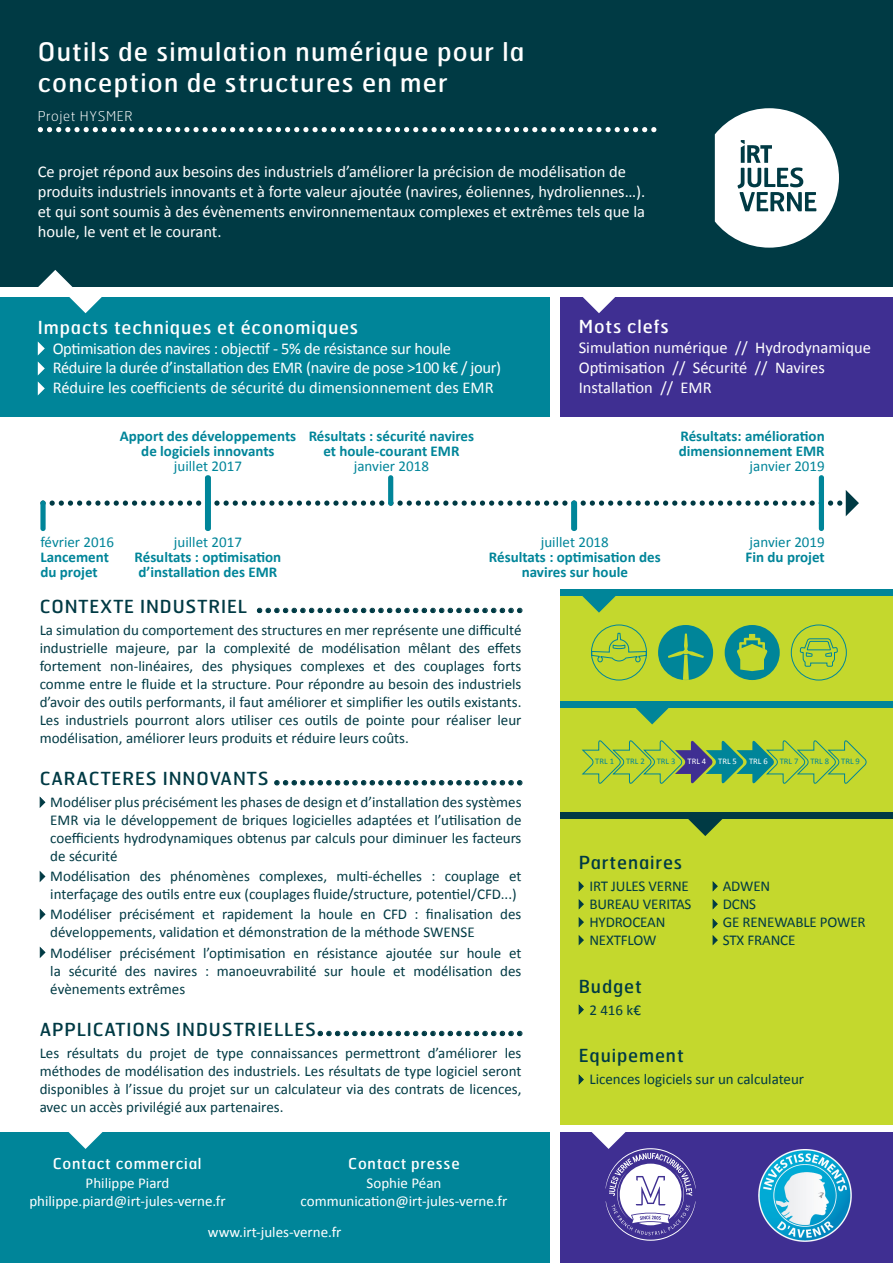
<style>
.page{position:relative;width:893px;height:1263px;background:#fff}
.page>*{position:absolute;margin:0;border:0;box-sizing:border-box;transform-origin:0 0}
.t1{font:700 31.5px "Comfortaa";color:#003a44}
.t2{font:25.5px/30.6px "Hermes FB";letter-spacing:.05em;color:#fff}
.t3{font:18px "Hermes FB";letter-spacing:.05em;color:#003a44}
.t4{font:18px "Hermes FB";letter-spacing:.05em;color:#fff}
.t5{font:16.5px/19.8px "Calibri";color:#fff}
.t6{font:16.5px "Calibri";letter-spacing:-.02em;color:#fff}
.t7{font:15px/18px "Calibri";color:#003a44;text-align:justify}
.t8{font:700 15px/15px "Calibri";color:#008599;text-align:center}
.t9{font:15px "Calibri";color:#fff}
.t10{font:15px "Calibri";color:#008599}
.t11{font:15px "Hermes FB";letter-spacing:.05em;color:#fff}
.t12{font:100 13.5px "Hermes FB";letter-spacing:.05em;color:#fff}
.t13{font:8.55px "Calibri";color:#008599}
.t14{font:8.55px "Calibri";color:#fff}
.s1{font-family:"Hermes FB";font-weight:400;font-size:18px}
.s2{font-family:"Comfortaa";font-weight:700;font-size:31.5px}
</style>
<div class="page">
<div style="left:0;top:1132px;width:549px;height:131px;background:#008599"></div>
<div style="left:560px;top:595px;width:333px;height:530px;background:#c4d82d"></div>
<svg style="left:257px;top:607px;width:266px;height:6px"></svg>
<svg style="left:274px;top:780px;width:249px;height:6px"></svg>
<svg style="left:317px;top:1030px;width:206px;height:6px"></svg>
<div style="left:0;top:0;width:893px;height:286px;background:#003a44"></div>
<svg style="left:715px;top:108px;width:124px;height:140px"></svg>
<svg style="left:38px;top:127px;width:618px;height:5px"></svg>
<svg style="left:581px;top:740px;width:286px;height:44px"></svg>
<svg style="left:38px;top:270px;width:35px;height:17px"></svg>
<div style="left:560px;top:589px;width:333px;height:6px;background:#008599"></div>
<div style="left:560px;top:701px;width:333px;height:6px;background:#008599"></div>
<svg style="left:635px;top:707px;width:35px;height:17px"></svg>
<div style="left:561px;top:812px;width:332px;height:7px;background:#003a44"></div>
<svg style="left:688px;top:819px;width:35px;height:17px"></svg>
<div style="left:560px;top:297px;width:333px;height:120px;background:#3f2f92"></div>
<svg style="left:583px;top:297px;width:32px;height:16px"></svg>
<div style="left:0;top:297px;width:549px;height:120px;background:#008599"></div>
<svg style="left:69px;top:297px;width:33px;height:16px"></svg>
<svg style="left:38px;top:341px;width:7px;height:14px"></svg>
<svg style="left:38px;top:361px;width:7px;height:14px"></svg>
<svg style="left:38px;top:381px;width:7px;height:14px"></svg>
<div style="left:560px;top:1132px;width:333px;height:131px;background:#3f2f92"></div>
<svg style="left:578px;top:881px;width:6px;height:11px"></svg>
<svg style="left:578px;top:899px;width:6px;height:11px"></svg>
<svg style="left:578px;top:917px;width:6px;height:11px"></svg>
<svg style="left:712px;top:881px;width:6px;height:11px"></svg>
<svg style="left:578px;top:1004px;width:6px;height:11px"></svg>
<img style="left:759px;top:1149px;width:92px;height:92px">
<svg style="left:591px;top:1132px;width:105px;height:109px"></svg>
<svg style="left:68px;top:1132px;width:35px;height:17px"></svg>
<svg style="left:40px;top:475px;width:819px;height:56px"></svg>
<svg style="left:578px;top:935px;width:6px;height:11px"></svg>
<svg style="left:712px;top:899px;width:6px;height:11px"></svg>
<svg style="left:581px;top:595px;width:66px;height:86px"></svg>
<svg style="left:658px;top:625px;width:55px;height:55px"></svg>
<svg style="left:725px;top:625px;width:55px;height:55px"></svg>
<svg style="left:790px;top:624px;width:57px;height:57px"></svg>
<svg style="left:578px;top:1074px;width:6px;height:11px"></svg>
<svg style="left:712px;top:918px;width:6px;height:28px"></svg>
<svg style="left:39px;top:796px;width:7px;height:12px"></svg>
<svg style="left:39px;top:870px;width:7px;height:12px"></svg>
<svg style="left:39px;top:908px;width:7px;height:12px"></svg>
<svg style="left:39px;top:946px;width:7px;height:12px"></svg>
<p class="t2" style="left:38px;top:36px;width:488px">Outils de simulation numérique pour la conception de structures en mer</p>
<p class="t12" style="left:38px;top:108px;width:97px">Projet HYSMER</p>
<p class="t5" style="left:38px;top:162px;width:609px">Ce projet répond aux besoins des industriels d’améliorer la précision de modélisation de produits industriels innovants et à forte valeur ajoutée (navires, éoliennes, hydroliennes…). et qui sont soumis à des évènements environnementaux complexes et extrêmes tels que la houle, le vent et le courant.</p>
<p class="t4" style="left:38px;top:316px;width:322px">Impacts techniques et économiques</p>
<p class="t6" style="left:53px;top:338px;width:400px">Optimisation des navires : objectif - 5% de résistance sur houle</p>
<p class="t6" style="left:53px;top:358px;width:450px">Réduire la durée d’installation des EMR (navire de pose &gt;100 k€ / jour)</p>
<p class="t5" style="left:53px;top:378px;width:442px">Réduire les coefficients de sécurité du dimensionnement des EMR</p>
<p class="t8" style="left:120px;top:428px;width:178px">Apport des développements de logiciels innovants</p>
<p class="t10" style="left:174px;top:456px;width:70px">juillet 2017</p>
<p class="t8" style="left:309px;top:428px;width:167px">Résultats : sécurité navires et houle-courant EMR</p>
<p class="t10" style="left:354px;top:456px;width:77px">janvier 2018</p>
<p class="t4" style="left:579px;top:315px;width:92px">Mots clefs</p>
<p class="t5" style="left:579px;top:338px;width:294px">Simulation numérique // Hydrodynamique</p>
<p class="t5" style="left:579px;top:358px;width:248px">Optimisation // Sécurité // Navires</p>
<p class="t5" style="left:579px;top:377px;width:134px">Installation // EMR</p>
<p class="t8" style="left:679px;top:428px;width:148px;text-align:left">Résultats: amélioration dimensionnement EMR</p>
<p class="t10" style="left:750px;top:456px;width:77px">janvier 2019</p>
<p class="t10" style="left:40px;top:533px;width:75px">février 2016</p>
<p class="t8" style="left:40px;top:550px;width:70px">Lancement</p>
<p class="t8" style="left:40px;top:565px;width:59px">du projet</p>
<p class="t10" style="left:174px;top:533px;width:70px">juillet 2017</p>
<p class="t8" style="left:135px;top:550px;width:148px;text-align:left">Résultats : optimisation d’installation des EMR</p>
<p class="t10" style="left:541px;top:533px;width:70px">juillet 2018</p>
<p class="t8" style="left:489px;top:550px;width:173px">Résultats : optimisation des navires sur houle</p>
<p class="t10" style="left:750px;top:533px;width:77px">janvier 2019</p>
<p class="t8" style="left:745px;top:550px;width:81px">Fin du projet</p>
<p class="t1" style="left:40px;top:581px;width:484px"><span class="s1">CONTEXTE INDUSTRIEL</span> ...............................</p>
<p class="t7" style="left:40px;top:621px;width:483px">La simulation du comportement des structures en mer représente une difficulté industrielle majeure, par la complexité de modélisation mêlant des effets fortement non-linéaires, des physiques complexes et des couplages forts comme entre le fluide et la structure. Pour répondre au besoin des industriels d’avoir des outils performants, il faut améliorer et simplifier les outils existants.<br>Les industriels pourront alors utiliser ces outils de pointe pour réaliser leur modélisation, améliorer leurs produits et réduire leurs coûts.</p>
<p class="t1" style="left:40px;top:753px;width:484px"><span class="s1">CARACTERES INNOVANTS</span> .............................</p>
<p class="t7" style="left:50px;top:793px;width:473px">Modéliser plus précisément les phases de design et d’installation des systèmes EMR via le développement de briques logicielles adaptées et l’utilisation de coefficients hydrodynamiques obtenus par calculs pour diminuer les facteurs de sécurité</p>
<p class="t7" style="left:50px;top:867px;width:473px">Modélisation des phénomènes complexes, multi-échelles : couplage et interfaçage des outils entre eux (couplages fluide/structure, potentiel/CFD...)</p>
<p class="t7" style="left:50px;top:905px;width:473px">Modéliser précisément et rapidement la houle en CFD : finalisation des développements, validation et démonstration de la méthode SWENSE</p>
<p class="t7" style="left:50px;top:944px;width:473px">Modéliser précisément l’optimisation en résistance ajoutée sur houle et la sécurité des navires : manoeuvrabilité sur houle et modélisation des évènements extrêmes</p>
<p class="t3" style="left:40px;top:1017px;width:484px">APPLICATIONS INDUSTRIELLES<span class="s2">........................</span></p>
<p class="t7" style="left:40px;top:1044px;width:483px">Les résultats du projet de type connaissances permettront d’améliorer les méthodes de modélisation des industriels. Les résultats de type logiciel seront disponibles à l’issue du projet sur un calculateur via des contrats de licences, avec un accès privilégié aux partenaires.</p>
<p class="t11" style="left:53px;top:1154px;width:150px">Contact commercial</p>
<p class="t11" style="left:348px;top:1154px;width:113px">Contact presse</p>
<p class="t9" style="left:86px;top:1174px;width:85px">Philippe Piard</p>
<p class="t9" style="left:367px;top:1174px;width:76px">Sophie Péan</p>
<p class="t9" style="left:29px;top:1192px;width:198px">philippe.piard@irt-jules-verne.fr</p>
<p class="t9" style="left:301px;top:1192px;width:208px">communication@irt-jules-verne.fr</p>
<p class="t9" style="left:208px;top:1223px;width:135px">www.irt-jules-verne.fr</p>
<p class="t13" style="left:595px;top:756px;width:20px">TRL 1</p>
<p class="t13" style="left:626px;top:756px;width:20px">TRL 2</p>
<p class="t13" style="left:657px;top:756px;width:20px">TRL 3</p>
<p class="t14" style="left:687px;top:756px;width:20px">TRL 4</p>
<p class="t14" style="left:718px;top:756px;width:20px">TRL 5</p>
<p class="t14" style="left:749px;top:756px;width:20px">TRL 6</p>
<p class="t13" style="left:780px;top:756px;width:20px">TRL 7</p>
<p class="t13" style="left:810px;top:756px;width:20px">TRL 8</p>
<p class="t13" style="left:841px;top:756px;width:20px">TRL 9</p>
<p class="t3" style="left:579px;top:851px;width:105px">Partenaires</p>
<p class="t7" style="left:589px;top:877px;width:101px">IRT JULES VERNE</p>
<p class="t7" style="left:723px;top:877px;width:49px">ADWEN</p>
<p class="t7" style="left:589px;top:895px;width:104px">BUREAU VERITAS</p>
<p class="t7" style="left:723px;top:895px;width:35px">DCNS</p>
<p class="t7" style="left:589px;top:913px;width:78px">HYDROCEAN</p>
<p class="t7" style="left:723px;top:913px;width:144px">GE RENEWABLE POWER</p>
<p class="t7" style="left:589px;top:931px;width:69px">NEXTFLOW</p>
<p class="t7" style="left:723px;top:931px;width:74px">STX FRANCE</p>
<p class="t3" style="left:579px;top:974px;width:65px">Budget</p>
<p class="t7" style="left:589px;top:1001px;width:53px">2 416 k€</p>
<p class="t3" style="left:579px;top:1044px;width:106px">Equipement</p>
<p class="t7" style="left:589px;top:1070px;width:216px">Licences logiciels sur un calculateur</p>
</div>
